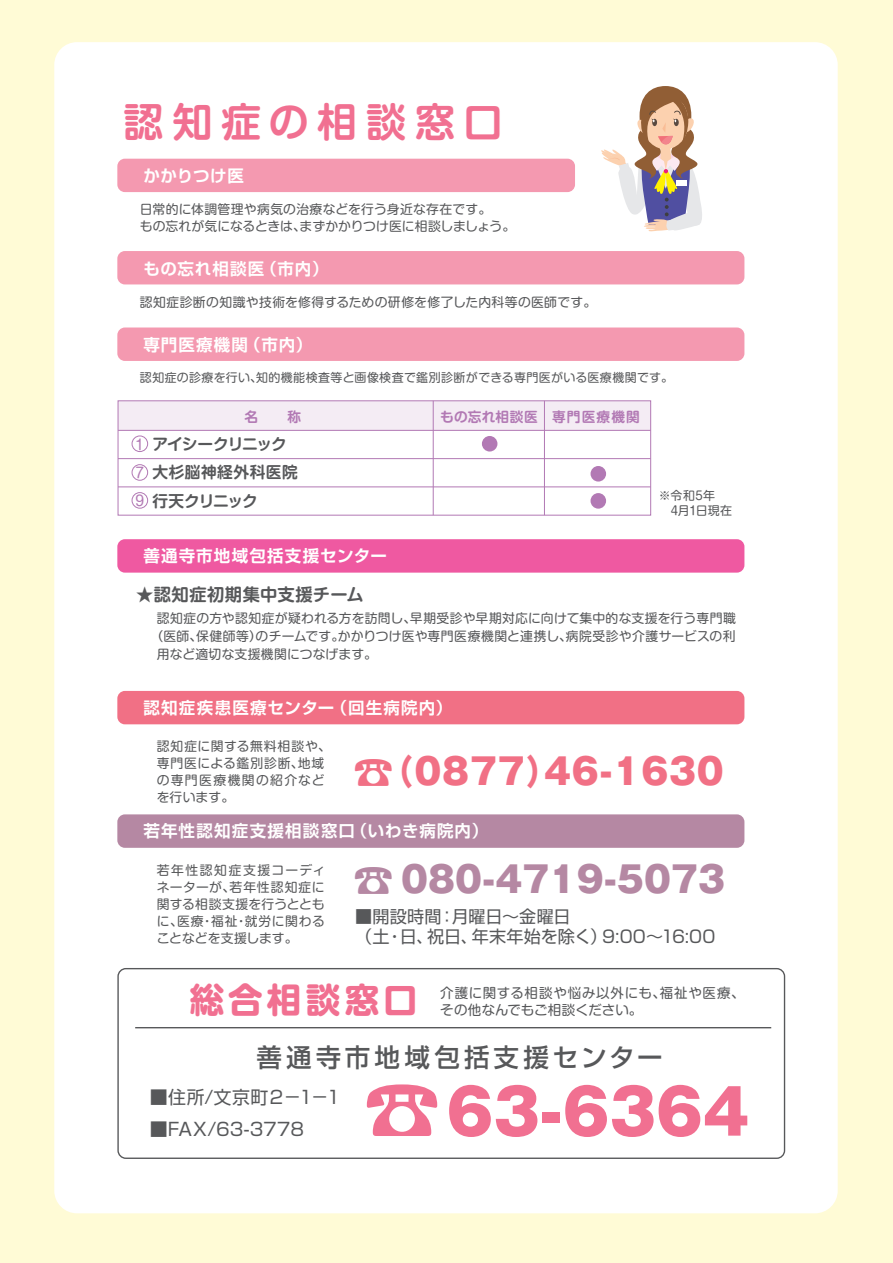
<style>
.page{position:relative;width:893px;height:1263px;background:#fffbd6}
.page>*{position:absolute;margin:0;border:0;box-sizing:border-box;transform-origin:0 0}
.t1{font:800 61.5px "Gothic MB101 Upr";color:#f17091}
.t2{font:700 39.9px "Shin M Go Upr De";letter-spacing:.22em;color:#f17091}
.t3{font:800 35.7px "Gothic MB101 Upr";letter-spacing:-.22em;color:#f17085}
.t4{font:800 35.7px "Gothic MB101 Upr";letter-spacing:-.24em;color:#b588a3}
.t5{font:700 34.5px "Shin M Go Upr";letter-spacing:.125em;color:#f17091}
.t6{font:500 25.5px "Shin Go Upr";letter-spacing:.155em;color:#57585a}
.t7{font:18px "Shin Go Upr";letter-spacing:.005em;color:#57585a}
.t8{font:700 17.25px "Shin M Go Upr De";letter-spacing:.02em;color:#57585a}
.t9{font:17.1px/20.5px "Shin Go Upr";letter-spacing:.005em;color:#57585a}
.t10{font:700 16.5px "Shin Go Upr De";letter-spacing:.065em;color:#fff}
.t11{font:700 15.75px/29.1px "Shin M Go Upr De";letter-spacing:.02em;color:#57585a}
.t12{font:700 15.75px "Shin M Go Upr De";letter-spacing:-.065em;color:#57585a}
.t13{font:700 13.65px "Shin M Go Upr De";letter-spacing:.045em;color:#b279b4}
.t14{font:13.5px/17.1px "Shin M Go Upr";letter-spacing:.035em;color:#57585a}
.t15{font:12.9px/17.1px "Shin M Go Upr";letter-spacing:.02em;color:#57585a}
.t16{font:12.9px/17.1px "Shin M Go Upr";letter-spacing:.07em;color:#57585a}
.t17{font:12px/14.7px "Shin M Go Upr";letter-spacing:.03em;color:#57585a}
.s1{font-family:"Shin M Go Upr";font-weight:400;font-size:14.25px;color:#b279b4}
.s2{font-family:"Koz Go Pr 6 N";font-weight:400;font-size:39.9px}
.s3{font-family:"Koz Go Pr 6 N";font-weight:400;font-size:76.5px}
</style>
<div class="page">
<div style="left:54px;top:42px;width:784px;height:1171px;background:#fff;border-radius:23px"></div>
<div style="left:117px;top:968px;width:668px;height:191px;border:1px solid #57585a;border-radius:8px"></div>
<hr style="left:135px;top:1027px;width:636px;height:1px;background:#57585a">
<div style="left:118px;top:401px;width:533px;height:29px;background:#f4ecf4"></div>
<div style="left:639px;top:86px;width:52px;height:61px;background:#915e35;border-radius:50%"></div>
<svg style="left:601px;top:90px;width:101px;height:142px"></svg>
<div style="left:117px;top:159px;width:458px;height:33px;background:#f499b0;border-radius:8px"></div>
<div style="left:117px;top:251px;width:627px;height:33px;background:#f499b0;border-radius:8px"></div>
<div style="left:117px;top:539px;width:627px;height:34px;background:#ef59a1;border-radius:8px"></div>
<div style="left:117px;top:327px;width:627px;height:34px;background:#f499b0;border-radius:8px"></div>
<div style="left:118px;top:400px;width:533px;height:115px;border:1px solid #b279b4"></div>
<hr style="left:433px;top:401px;width:1px;height:114px;background:#b279b4">
<hr style="left:544px;top:401px;width:1px;height:114px;background:#b279b4">
<hr style="left:118px;top:430px;width:533px;height:1px;background:#b279b4">
<hr style="left:118px;top:458px;width:533px;height:1px;background:#b279b4">
<hr style="left:118px;top:486px;width:533px;height:1px;background:#b279b4">
<div style="left:117px;top:691px;width:627px;height:33px;background:#f17085;border-radius:8px"></div>
<div style="left:117px;top:814px;width:627px;height:34px;background:#b588a3;border-radius:8px"></div>
<div style="left:590px;top:466px;width:16px;height:15px;background:#b279b4;border-radius:50%"></div>
<div style="left:132px;top:464px;width:16px;height:17px;border:1px solid #b279b4;border-radius:50%"></div>
<div style="left:590px;top:493px;width:16px;height:16px;background:#b279b4;border-radius:50%"></div>
<div style="left:132px;top:492px;width:16px;height:17px;border:1px solid #b279b4;border-radius:50%"></div>
<div style="left:482px;top:436px;width:15px;height:15px;background:#b279b4;border-radius:50%"></div>
<div style="left:132px;top:436px;width:16px;height:16px;border:1px solid #b279b4;border-radius:50%"></div>
<h2 class="t2" style="left:124px;top:89px;width:381px">認知症の相談窓口</h2>
<p class="t10" style="left:143px;top:162px;width:102px">かかりつけ医</p>
<p class="t15" style="left:140px;top:200px;width:377px">日常的に体調管理や病気の治療などを行う身近な存在です。<br>もの忘れが気になるときは、まずかかりつけ医に相談しましょう。</p>
<p class="t10" style="left:143px;top:255px;width:187px">もの忘れ相談医（市内）</p>
<p class="t15" style="left:140px;top:292px;width:458px">認知症診断の知識や技術を修得するための研修を修了した内科等の医師です。</p>
<p class="t10" style="left:143px;top:331px;width:171px">専門医療機関（市内）</p>
<p class="t17" style="left:140px;top:370px;width:535px">認知症の診療を行い、知的機能検査等と画像検査で鑑別診断ができる専門医がいる医療機関です。</p>
<p class="t13" style="left:244px;top:405px;width:58px">名　　称</p>
<p class="t13" style="left:440px;top:405px;width:201px">もの忘れ相談医 専門医療機関</p>
<p class="t12" style="left:136px;top:431px;width:153px"><span class="s1">1</span> アイシークリニック</p>
<p class="t11" style="left:136px;top:457px;width:164px"><span class="s1">7</span> 大杉脳神経外科医院<br><span class="s1">9</span> 行天クリニック</p>
<p class="t10" style="left:143px;top:542px;width:245px">善通寺市地域包括支援センター</p>
<h3 class="t8" style="left:136px;top:581px;width:229px">★認知症初期集中支援チーム</h3>
<p class="t17" style="left:659px;top:488px;width:75px">※令和5年　4月1日現在</p>
<p class="t15" style="left:157px;top:609px;width:580px">認知症の方や認知症が疑われる方を訪問し、早期受診や早期対応に向けて集中的な支援を行う専門職</p>
<p class="t15" style="left:150px;top:627px;width:587px">（医師、保健師等）のチームです。かかりつけ医や専門医療機関と連携し、病院受診や介護サービスの利</p>
<p class="t15" style="left:157px;top:645px;width:222px">用など適切な支援機関につなげます。</p>
<p class="t10" style="left:143px;top:694px;width:311px">認知症疾患医療センター（回生病院内）</p>
<h3 class="t3" style="left:353px;top:741px;width:376px"><span class="s2">☎</span>（0877）４６-１６３０</h3>
<p class="t16" style="left:157px;top:737px;width:176px">認知症に関する無料相談や、専門医による鑑別診断、地域の専門医療機関の紹介などを行います。</p>
<p class="t10" style="left:143px;top:817px;width:346px">若年性認知症支援相談窓口（いわき病院内）</p>
<h3 class="t4" style="left:353px;top:849px;width:377px"><span class="s2">☎</span> ０８０-４７１９-５０７３</h3>
<p class="t15" style="left:157px;top:860px;width:170px;text-align:justify">若年性認知症支援コーディネーターが、若年性認知症に関する相談支援を行うとともに、医療・福祉・就労に関わることなどを支援します。</p>
<h3 class="t9" style="left:355px;top:905px;width:362px">■開設時間：月曜日～金曜日<br>（土・日、祝日、年末年始を除く）9:00～16:00</h3>
<h3 class="t5" style="left:190px;top:971px;width:229px">総合相談窓口</h3>
<p class="t14" style="left:440px;top:983px;width:306px">介護に関する相談や悩み以外にも、福祉や医療、その他なんでもご相談ください。</p>
<h3 class="t6" style="left:256px;top:1036px;width:408px">善通寺市地域包括支援センター</h3>
<h3 class="t7" style="left:150px;top:1082px;width:194px">■住所/文京町２－１－１</h3>
<h3 class="t7" style="left:150px;top:1115px;width:156px">■FAX/63-3778</h3>
<h1 class="t1" style="left:364px;top:1061px;width:387px"><span class="s3">☎</span>63-6364</h1>
</div>
